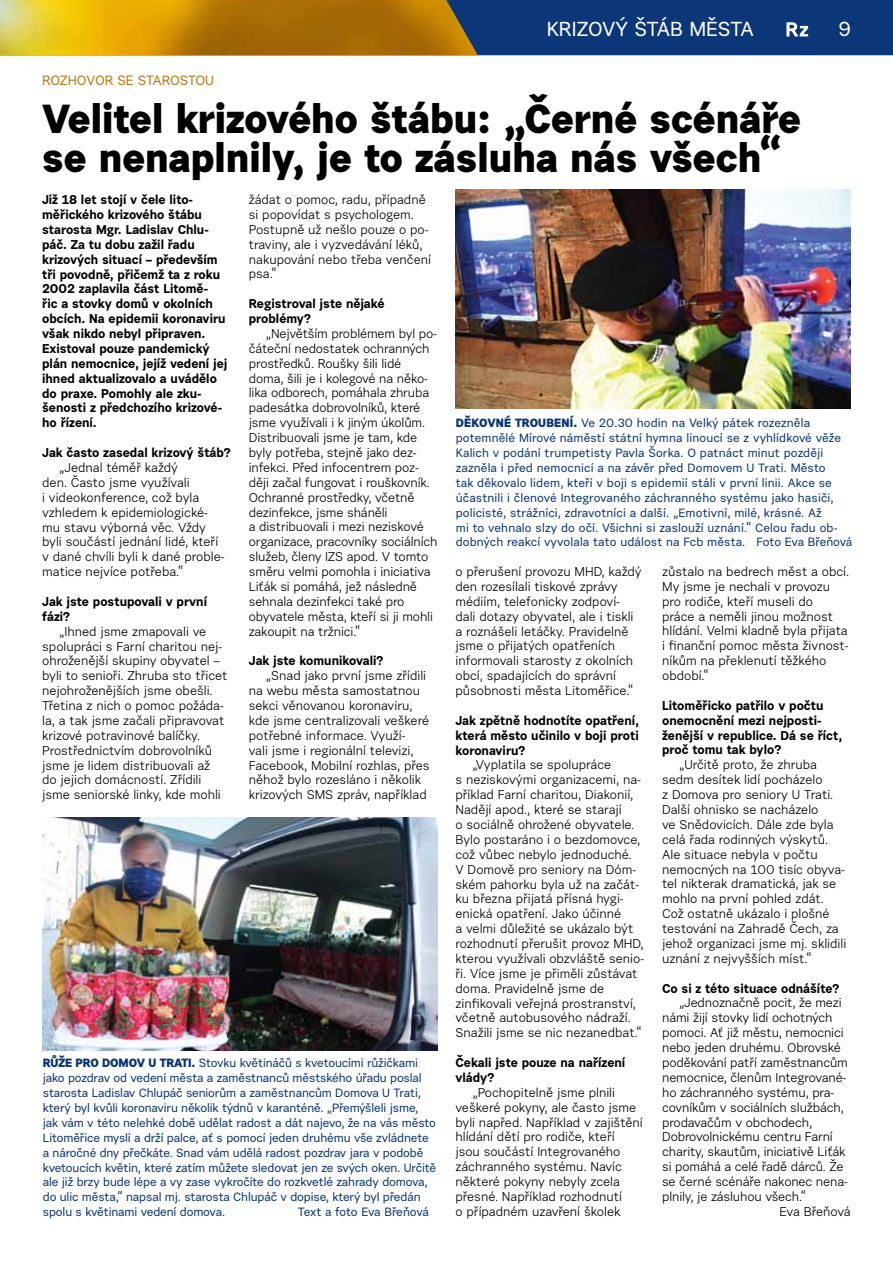
<style>
.page{position:relative;width:893px;height:1263px;background:#fff}
.page>*{position:absolute;margin:0;border:0;box-sizing:border-box;transform-origin:0 0}
.t1{font:700 40.5px/39px "Urban Grotesk Me Bl";color:#000}
.t2{font:20.25px "Urban Grotesk Me Bl";color:#fff}
.t3{font:13.5px "Urban Grotesk Me Bl";letter-spacing:-.005em;color:#b57916}
.t4{font:12.75px/14.9px "Urban Grotesk Re Bo";color:#000}
.t5{font:700 12.75px/14.9px "Urban Grotesk Re Bo";color:#000}
.t6{font:12.75px "Urban Grotesk Re Bo";letter-spacing:-.025em;color:#000}
.t7{font:12px/14.9px "Urban Grotesk Me Bl";letter-spacing:-.01em;color:#0b3677}
.t8{font:12px/14.9px "Urban Grotesk Me Bl";letter-spacing:.01em;color:#0b3677}
.s1{font-weight:700}
</style>
<div class="page">
<img style="left:456px;top:189px;width:394px;height:219px">
<img style="left:43px;top:817px;width:395px;height:233px">
<svg style="left:0;top:0;width:893px;height:55px;background:#6a6340"></svg>
<h2 class="t2" style="left:547px;top:17px;width:25px">KRIZOV</h2>
<h2 class="t2" style="left:616px;top:17px;width:32px">Ý ŠTÁB</h2>
<h2 class="t2" style="left:689px;top:17px;width:14px">MĚSTA</h2>
<h2 class="t2" style="left:838px;top:17px;width:14px">9</h2>
<p class="t3" style="left:42px;top:72px;width:10px">ROZ</p>
<p class="t3" style="left:68px;top:72px;width:20px">HOVOR</p>
<p class="t3" style="left:117px;top:72px;width:98px">se starostou</p>
<h1 class="t1" style="left:42px;top:98px;width:760px">Velitel krizového štábu: „Černé scénáře se nenaplnily, je to zásluha nás všech“</h1>
<p class="t5" style="left:42px;top:192px;width:187px">Již 18 let stojí v čele lito&shy;měřického krizového štábu starosta Mgr. Ladislav Chlu&shy;páč. Za tu dobu zažil řadu krizových situací – především tři povodně, přičemž ta z roku<br>2002 zaplavila část Litomě-<br>řic a stovky domů v okolních obcích. Na epidemii koronaviru však nikdo nebyl připraven.<br>Existoval pouze pandemický plán nemocnice, jejíž vedení jej ihned aktualizovalo a uvádělo do praxe. Pomohly ale zku&shy;šenosti z předchozího krizové&shy;ho řízení.</p>
<p class="t5" style="left:42px;top:445px;width:190px">Jak často zasedal krizový štáb?</p>
<p class="t4" style="left:42px;top:460px;width:184px;text-indent:17px">„Jednal téměř každý<br>den. Často jsme využívali<br>i videokonference, což byla vzhledem k epidemiologické&shy;mu stavu výborná věc. Vždy byli součástí jednání lidé, kteří v dané chvíli byli k dané proble&shy;matice nejvíce potřeba.“</p>
<p class="t5" style="left:42px;top:594px;width:166px">Jak jste postupovali v první fázi?</p>
<p class="t4" style="left:42px;top:624px;width:187px;text-indent:17px">„Ihned jsme zmapovali ve spolupráci s Farní charitou nej&shy;ohroženější skupiny obyvatel – byli to senioři. Zhruba sto třicet nejohroženějších jsme obešli.<br>Třetina z nich o pomoc požáda&shy;la, a tak jsme začali připravovat krizové potravinové balíčky.<br>Prostřednictvím dobrovolníků jsme je lidem distribuovali až do jejich domácností. Zřídili jsme seniorské linky, kde mohli</p>
<p class="t4" style="left:249px;top:192px;width:184px">žádat o pomoc, radu, případně si popovídat s psychologem.<br>Postupně už nešlo pouze o po&shy;traviny, ale i vyzvedávání léků, nakupování nebo třeba venčení psa.“</p>
<p class="t5" style="left:249px;top:296px;width:137px">Registroval jste nějaké problémy?</p>
<p class="t4" style="left:249px;top:326px;width:190px;text-indent:17px">„Největším problémem byl po&shy;čáteční nedostatek ochranných prostředků. Roušky šili lidé doma, šili je i kolegové na něko&shy;lika odborech, pomáhala zhruba padesátka dobrovolníků, které jsme využívali i k jiným úkolům.<br>Distribuovali jsme je tam, kde byly potřeba, stejně jako dez&shy;infekci. Před infocentrem poz&shy;ději začal fungovat i rouškovník.<br>Ochranné prostředky, včetně dezinfekce, jsme sháněli<br>a distribuovali i mezi neziskové organizace, pracovníky sociálních služeb, členy IZS apod. V tomto směru velmi pomohla i iniciativa<br>Liťák si pomáhá, jež následně sehnala dezinfekci také pro obyvatele města, kteří si ji mohli zakoupit na tržnici.“</p>
<p class="t5" style="left:249px;top:653px;width:136px">Jak jste komunikovali?</p>
<p class="t4" style="left:249px;top:668px;width:182px;text-indent:17px">„Snad jako první jsme zřídili na webu města samostatnou sekci věnovanou koronaviru, kde jsme centralizovali veškeré potřebné informace. Využí-<br>vali jsme i regionální televizi,<br>Facebook, Mobilní rozhlas, přes něhož bylo rozesláno i několik krizových SMS zpráv, například</p>
<p class="t8" style="left:456px;top:416px;width:398px"><span class="s1">DĚKOVNÉ TROUBENÍ.</span> Ve 20.30 hodin na Velký pátek rozezněla potemnělé Mírové náměstí státní hymna linoucí se z vyhlídkové věže Kalich v podání trumpetisty Pavla Šorka. O patnáct minut později zazněla i před nemocnicí a na závěr před Domovem U Trati. Město<br>tak děkovalo lidem, kteří v boji s epidemií stáli v první linii. Akce se účastnili i členové Integrovaného záchranného systému jako hasiči, policisté, strážníci, zdravotníci a další. „Emotivní, milé, krásné. Až<br>mi to vehnalo slzy do očí. Všichni si zaslouží uznání.“ Celou řadu ob&shy;dobných reakcí vyvolala tato událost na Fcb města. Foto Eva Břeňová</p>
<p class="t4" style="left:662px;top:564px;width:189px">zůstalo na bedrech měst a obcí.<br>My jsme je nechali v provozu pro rodiče, kteří museli do<br>práce a neměli jinou možnost hlídání. Velmi kladně byla přijata i finanční pomoc města živnost&shy;níkům na překlenutí těžkého období.“</p>
<p class="t5" style="left:662px;top:698px;width:182px">Litoměřicko patřilo v počtu onemocnění mezi nejposti&shy;ženější v republice. Dá se říct, proč tomu tak bylo?</p>
<p class="t4" style="left:662px;top:757px;width:186px;text-indent:17px">„Určitě proto, že zhruba sedm desítek lidí pocházelo<br>z Domova pro seniory U Trati.<br>Další ohnisko se nacházelo<br>ve Snědovicích. Dále zde byla celá řada rodinných výskytů.<br>Ale situace nebyla v počtu nemocných na 100 tisíc obyva&shy;tel nikterak dramatická, jak se mohlo na první pohled zdát.<br>Což ostatně ukázalo i plošné testování na Zahradě Čech, za jehož organizaci jsme mj. sklidili uznání z nejvyšších míst.“</p>
<p class="t5" style="left:662px;top:980px;width:179px">Co si z této situace odnášíte?</p>
<p class="t4" style="left:679px;top:995px;width:164px">„Jednoznačně pocit, že mezi</p>
<p class="t4" style="left:662px;top:1010px;width:172px">námi žijí stovky lidí ochotných</p>
<p class="t4" style="left:662px;top:1025px;width:183px">pomoci. Ať již městu, nemocnici</p>
<p class="t4" style="left:662px;top:1040px;width:180px">nebo jeden druhému. Obrovské</p>
<p class="t4" style="left:662px;top:1055px;width:187px">poděkování patří zaměstnancům</p>
<p class="t4" style="left:662px;top:1070px;width:186px">nemocnice, členům Integrované-</p>
<p class="t4" style="left:662px;top:1085px;width:174px">ho záchranného systému, pra-</p>
<p class="t4" style="left:662px;top:1099px;width:183px">covníkům v sociálních službách,</p>
<p class="t4" style="left:662px;top:1114px;width:152px">prodavačům v obchodech,</p>
<p class="t4" style="left:662px;top:1129px;width:172px">Dobrovolnickému centru Farní</p>
<p class="t4" style="left:662px;top:1144px;width:185px">charity, skautům, iniciativě Liťák</p>
<p class="t4" style="left:662px;top:1159px;width:183px">si pomáhá a celé řadě dárců. Že</p>
<p class="t4" style="left:662px;top:1174px;width:187px">se černé scénáře nakonec nena-</p>
<p class="t4" style="left:662px;top:1189px;width:145px">plnily, je zásluhou všech.“</p>
<p class="t6" style="left:779px;top:1203px;width:73px">Eva Břeňová</p>
<p class="t4" style="left:455px;top:564px;width:188px">o přerušení provozu MHD, každý den rozesílali tiskové zprávy médiím, telefonicky zodpoví&shy;dali dotazy obyvatel, ale i tiskli a roznášeli letáčky. Pravidelně jsme o přijatých opatřeních informovali starosty z okolních obcí, spadajících do správní působnosti města Litoměřice.“</p>
<p class="t5" style="left:455px;top:713px;width:185px;text-align:justify">Jak zpětně hodnotíte opatření, která město učinilo v boji proti koronaviru?</p>
<p class="t4" style="left:455px;top:757px;width:190px;text-indent:17px">„Vyplatila se spolupráce<br>s neziskovými organizacemi, na&shy;příklad Farní charitou, Diakonií,<br>Nadějí apod., které se starají<br>o sociálně ohrožené obyvatele.<br>Bylo postaráno i o bezdomovce, což vůbec nebylo jednoduché.<br>V Domově pro seniory na Dóm&shy;ském pahorku byla už na začát&shy;ku března přijatá přísná hygi&shy;enická opatření. Jako účinné<br>a velmi důležité se ukázalo být rozhodnutí přerušit provoz MHD, kterou využívali obzvláště senio&shy;ři. Více jsme je přiměli zůstávat doma. Pravidelně jsme de zinfikovali veřejná prostranství, včetně autobusového nádraží.<br>Snažili jsme se nic nezanedbat.“</p>
<p class="t5" style="left:455px;top:1055px;width:171px">Čekali jste pouze na nařízení vlády?</p>
<p class="t4" style="left:455px;top:1085px;width:189px;text-indent:17px">„Pochopitelně jsme plnili veškeré pokyny, ale často jsme byli napřed. Například v zajištění hlídání dětí pro rodiče, kteří<br>jsou součástí Integrovaného záchranného systému. Navíc některé pokyny nebyly zcela přesné. Například rozhodnutí<br>o případném uzavření školek</p>
<p class="t7" style="left:43px;top:1055px;width:395px"><span class="s1">RŮŽE PRO DOMOV U TRATI.</span> Stovku květináčů s kvetoucími růžičkami jako pozdrav od vedení města a zaměstnanců městského úřadu poslal starosta Ladislav Chlupáč seniorům a zaměstnancům Domova U Trati, který byl kvůli koronaviru několik týdnů v karanténě. „Přemýšleli jsme, jak vám v této nelehké době udělat radost a dát najevo, že na vás město Litoměřice myslí a drží palce, ať s pomocí jeden druhému vše zvládnete a náročné dny přečkáte. Snad vám udělá radost pozdrav jara v podobě kvetoucích květin, které zatím můžete sledovat jen ze svých oken. Určitě ale již brzy bude lépe a vy zase vykročíte do rozkvetlé zahrady domova, do ulic města,“ napsal mj. starosta Chlupáč v dopise, který byl předán spolu s květinami vedení domova.</p>
<p class="t7" style="left:298px;top:1204px;width:133px">Text a foto Eva Břeňová</p>
</div>
